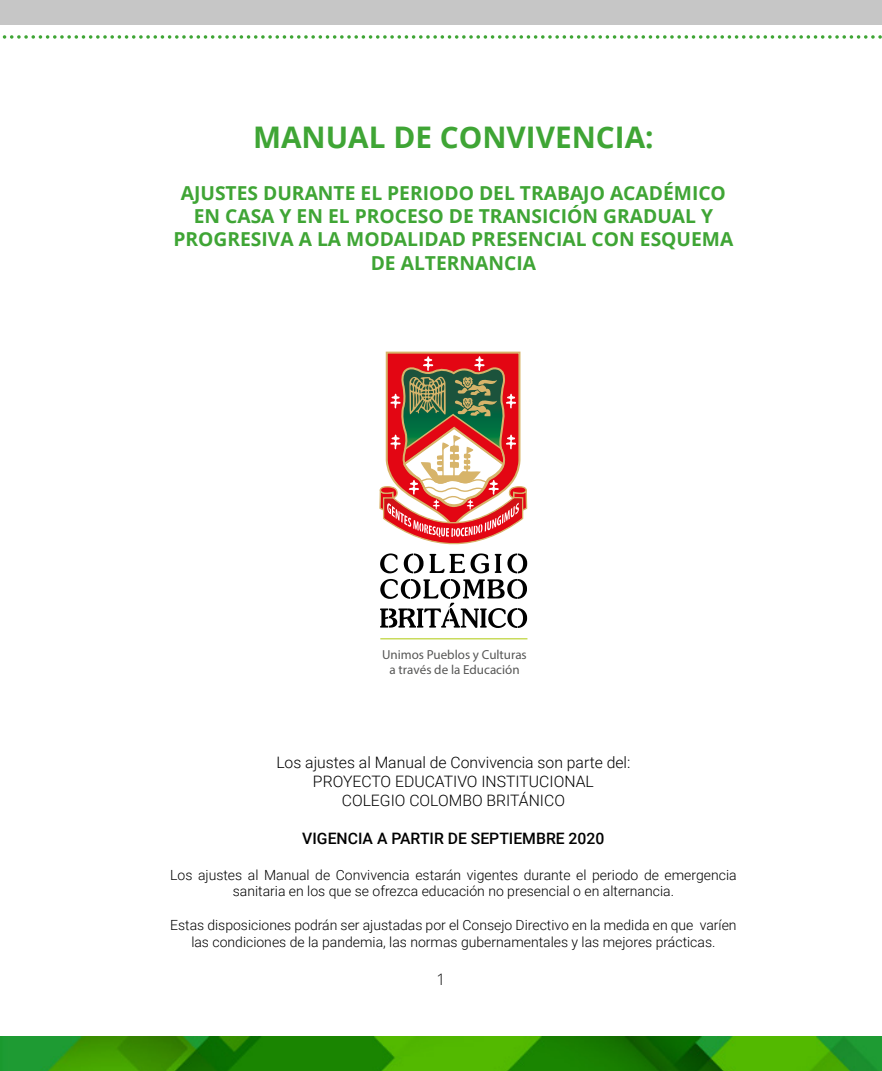
<style>
.page{position:relative;width:882px;height:1071px;background:#fff}
.page>*{position:absolute;margin:0;border:0;box-sizing:border-box;transform-origin:0 0}
.t1{font:700 29.75px "Open Sans";color:#3fa535}
.t2{font:700 19.25px/23.1px "Open Sans";color:#3fa535;text-align:center}
.t3{font:300 15.75px/18.9px "Roboto";color:#000;text-align:center}
.t4{font:500 15.75px "Roboto";color:#000}
.t5{font:300 15.75px "Open Sans";color:#000}
.t6{font:300 14px/16.8px "Roboto";color:#000;text-align:center}
.t7{font:13.12px/15.8px "Myriad Pro";color:#575756;text-align:center}
</style>
<div class="page">
<div style="left:0;top:0;width:882px;height:25px;background:#c6c6c6"></div>
<img style="left:0;top:1037px;width:882px;height:34px">
<svg style="left:2px;top:35px;width:880px;height:4px"></svg>
<svg style="left:380px;top:579px;width:147px;height:49px"></svg>
<svg style="left:379px;top:351px;width:149px;height:222px"></svg>
<hr style="left:380px;top:639px;width:147px;height:1px;background:#afca0b">
<h1 class="t1" style="left:253px;top:116px;width:402px">MANUAL DE CONVIVENCIA:</h1>
<h2 class="t2" style="left:173px;top:181px;width:561px">AJUSTES DURANTE EL PERIODO DEL TRABAJO ACADÉMICO EN CASA Y EN EL PROCESO DE TRANSICIÓN GRADUAL Y PROGRESIVA A LA MODALIDAD PRESENCIAL CON ESQUEMA DE ALTERNANCIA</h2>
<p class="t7" style="left:382px;top:646px;width:146px">Unimos Pueblos y Culturas a través de la Educación</p>
<p class="t3" style="left:276px;top:753px;width:356px">Los ajustes al Manual de Convivencia son parte del:<br>PROYECTO EDUCATIVO INSTITUCIONAL<br>COLEGIO COLOMBO BRITÁNICO</p>
<p class="t4" style="left:302px;top:827px;width:304px">VIGENCIA A PARTIR DE SEPTIEMBRE 2020</p>
<p class="t6" style="left:170px;top:866px;width:568px">Los ajustes al Manual de Convivencia estarán vigentes durante el periodo de emergencia sanitaria en los que se ofrezca educación no presencial o en alternancia.</p>
<p class="t6" style="left:170px;top:916px;width:568px">Estas disposiciones podrán ser ajustadas por el Consejo Directivo en la medida en que varíen las condiciones de la pandemia, las normas gubernamentales y las mejores prácticas.</p>
<p class="t5" style="left:437px;top:969px;width:10px">1</p>
</div>
